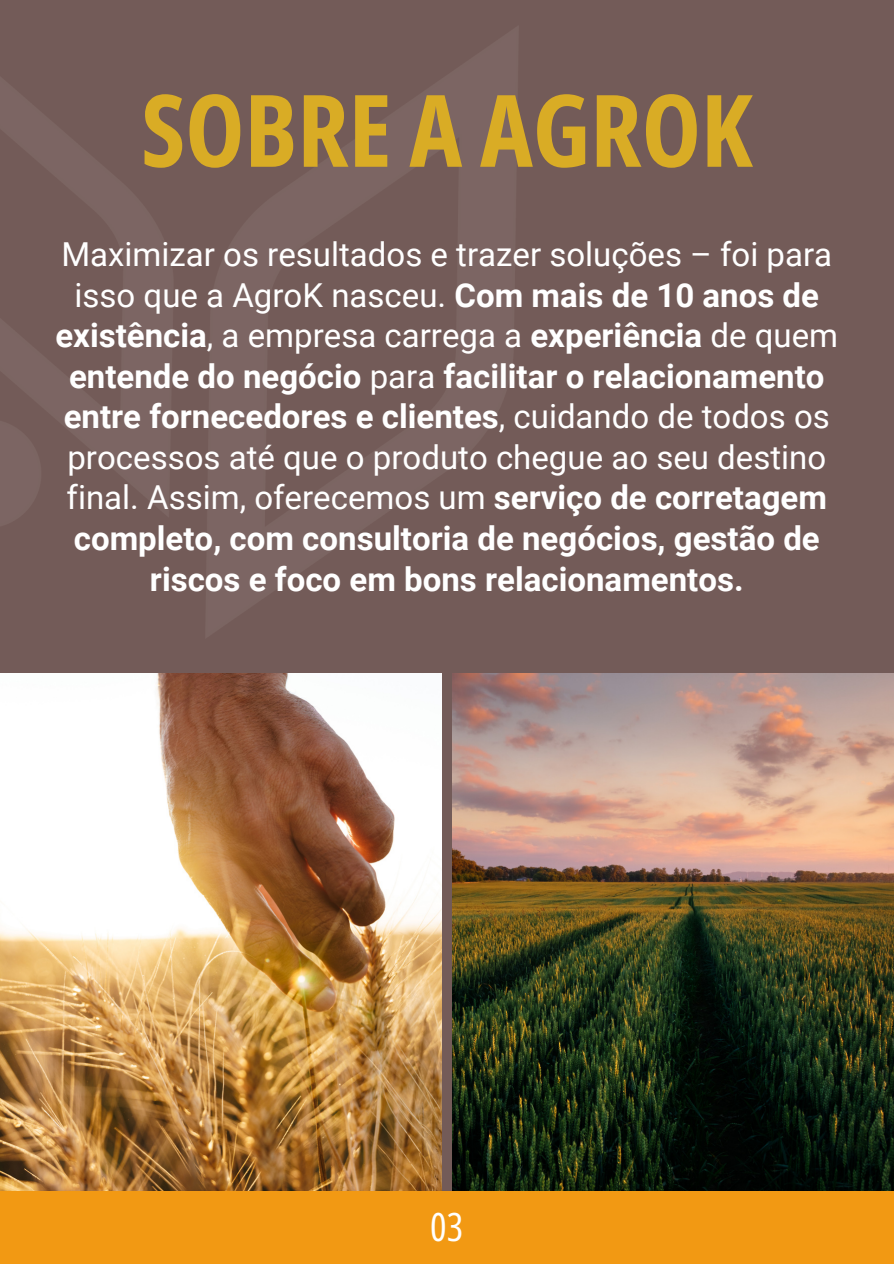
<style>
.page{position:relative;width:894px;height:1264px;background:#fff}
.page>*{position:absolute;margin:0;border:0;box-sizing:border-box;transform-origin:0 0}
.t1{font:700 100.2px "Open Sans Condensed";color:#d9ac25}
.t2{font:38.85px "Open Sans Condensed";color:#fff}
.t3{font:700 33px/40.5px "Roboto";color:#fff;text-align:center}
.s1{font-weight:400}
</style>
<div class="page">
<div style="left:0;top:0;width:893px;height:1263px;background:#735b58"></div>
<img style="left:0;top:673px;width:441px;height:517px">
<img style="left:452px;top:673px;width:441px;height:517px">
<img style="left:0;top:31px;width:516px;height:601px">
<div style="left:0;top:1190px;width:893px;height:73px;background:#f29913"></div>
<h1 class="t1" style="left:141px;top:60px;width:612px">SOBRE A AGROK</h1>
<p class="t3" style="left:55px;top:235px;width:784px"><span class="s1">Maximizar os resultados e trazer soluções – foi para isso que a AgroK nasceu.</span> Com mais de 10 anos de existência<span class="s1">, a empresa carrega a</span> experiência <span class="s1">de quem </span>entende do negócio <span class="s1">para</span> facilitar o relacionamento entre fornecedores e clientes<span class="s1">, cuidando de todos os processos até que o produto chegue ao seu destino final. Assim, oferecemos um</span> serviço de corretagem completo, com consultoria de negócios, gestão de riscos e foco em bons relacionamentos.</p>
<p class="t2" style="left:430px;top:1199px;width:34px">03</p>
</div>
